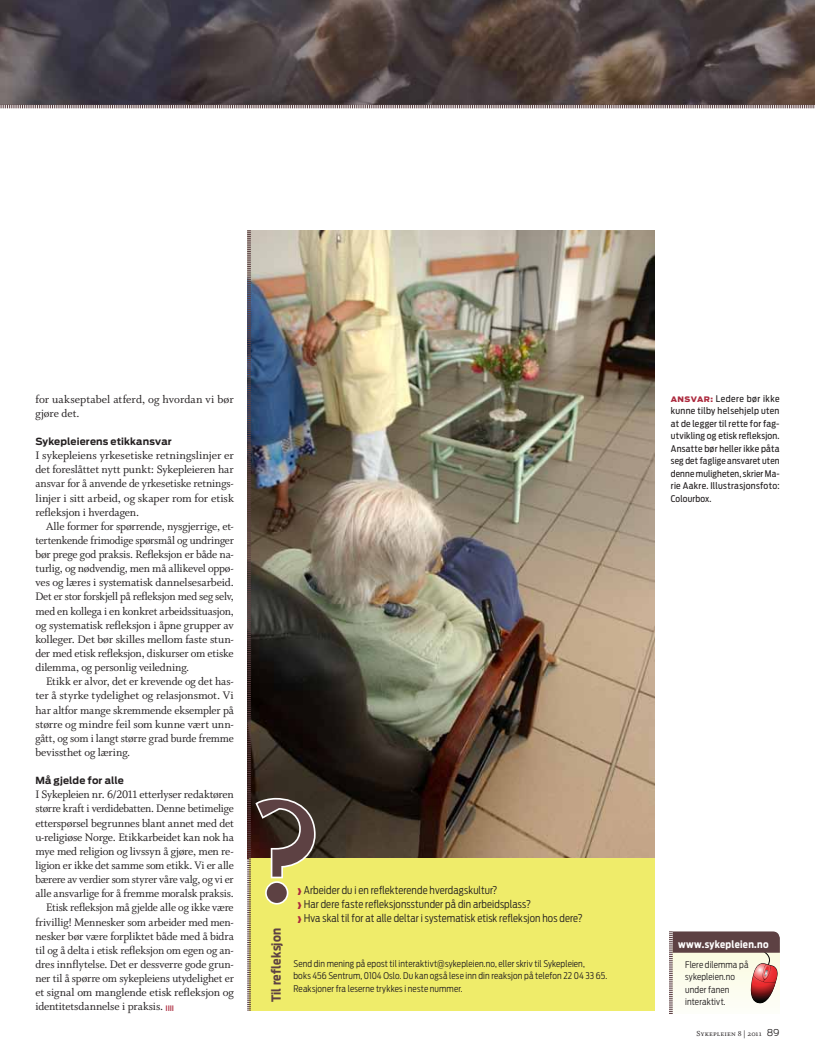
<style>
.page{position:relative;width:815px;height:1053px;background:#fff}
.page>*{position:absolute;margin:0;border:0;box-sizing:border-box;transform-origin:0 0}
.t1{font:156.25px "Whitman Bold LF";color:#5d4143}
.t2{font:700 12.5px "Antenna Cond";letter-spacing:.02em;color:#5d4143}
.t3{font:12.12px/14.1px "Whitman Roman LF";letter-spacing:-.015em;color:#231f20;text-align:justify}
.t4{font:12.12px/14.1px "Whitman Roman LF";letter-spacing:.005em;color:#231f20}
.t5{font:300 10.62px/14.2px "Antenna Cond";letter-spacing:.01em;color:#231f20}
.t6{font:700 10px "Antenna Cond";letter-spacing:.03em;color:#fff}
.t7{font:700 9.75px "Antenna";letter-spacing:.015em;color:#231f20}
.t8{font:300 9.12px/12.5px "Antenna Cond";letter-spacing:.015em;color:#231f20}
.t9{font:9.12px/12.5px "Antenna Cond";letter-spacing:.02em;color:#231f20;text-align:justify}
.t10{font:8.12px "Whitman Small Caps Os F";letter-spacing:.02em;color:#231f20}
.s1{font-family:"Antenna";font-weight:700;font-size:5.88px;color:#ac2a3e}
.s2{font-weight:900;font-size:11.88px;color:#ac2a3e}
.s3{font-family:"Antenna";font-weight:900;font-size:7.5px;color:#ac2a3e}
.s4{font-family:"Antenna";font-weight:300;font-size:9.38px}
</style>
<div class="page">
<svg style="left:669px;top:931px;width:111px;height:83px"></svg>
<img style="left:0;top:0;width:815px;height:104px">
<img style="left:317px;top:230px;width:337px;height:627px">
<div style="left:249px;top:857px;width:405px;height:153px;background:#efec6a"></div>
<img style="left:247px;top:230px;width:70px;height:780px">
<svg style="left:0;top:104px;width:815px;height:5px;background:#a19495"></svg>
<p class="t4" style="left:35px;top:392px;width:200px">for uakseptabel atferd, og hvordan vi bør gjøre det.</p>
<p class="t7" style="left:35px;top:435px;width:138px">Sykepleierens etikkansvar</p>
<p class="t3" style="left:35px;top:448px;width:200px">I sykepleiens yrkesetiske retningslinjer er det foreslåttet nytt punkt: Sykepleieren har ansvar for å anvende de yrkesetiske retnings&shy;linjer i sitt arbeid, og skaper rom for etisk refleksjon i hverdagen.</p>
<p class="t3" style="left:35px;top:519px;width:200px;text-indent:11px">Alle former for spørrende, nysgjerrige, et&shy;tertenkende frimodige spørsmål og undringer bør prege god praksis. Refleksjon er både na&shy;turlig, og nødvendig, men må allikevel oppø&shy;ves og læres i systematisk dannelsesarbeid.<br>Det er stor forskjell på refleksjon med seg selv, med en kollega i en konkret arbeidssituasjon, og systematisk refleksjon i åpne grupper av kolleger. Det bør skilles mellom faste stun&shy;der med etisk refleksjon, diskurser om etiske dilemma, og personlig veiledning.</p>
<p class="t3" style="left:35px;top:674px;width:200px;text-indent:11px">Etikk er alvor, det er krevende og det has&shy;ter å styrke tydelighet og relasjonsmot. Vi har altfor mange skremmende eksempler på større og mindre feil som kunne vært unn&shy;gått, og som i langt større grad burde fremme bevissthet og læring.</p>
<p class="t7" style="left:35px;top:774px;width:90px">Må gjelde for alle</p>
<p class="t3" style="left:35px;top:787px;width:200px">I Sykepleien nr. 6/2011 etterlyser redaktøren</p>
<p class="t3" style="left:35px;top:801px;width:200px">større kraft i verdidebatten. Denne betimelige</p>
<p class="t3" style="left:35px;top:816px;width:200px">etterspørsel begrunnes blant annet med det</p>
<p class="t3" style="left:35px;top:830px;width:200px">u-religiøse Norge. Etikkarbeidet kan nok ha</p>
<p class="t3" style="left:35px;top:844px;width:200px">mye med religion og livssyn å gjøre, men re-</p>
<p class="t3" style="left:35px;top:858px;width:200px">ligion er ikke det samme som etikk. Vi er alle</p>
<p class="t3" style="left:35px;top:872px;width:200px">bærere av verdier som styrer våre valg, og vi er</p>
<p class="t3" style="left:35px;top:886px;width:200px">alle ansvarlige for å fremme moralsk praksis.</p>
<p class="t3" style="left:46px;top:900px;width:189px">Etisk refleksjon må gjelde alle og ikke være</p>
<p class="t3" style="left:35px;top:914px;width:200px">frivillig! Mennesker som arbeider med men-</p>
<p class="t3" style="left:35px;top:929px;width:200px">nesker bør være forpliktet både med å bidra</p>
<p class="t3" style="left:35px;top:943px;width:200px">til og å delta i etisk refleksjon om egen og an-</p>
<p class="t3" style="left:35px;top:957px;width:200px">dres innflytelse. Det er dessverre gode grun-</p>
<p class="t3" style="left:35px;top:971px;width:200px">ner til å spørre om sykepleiens utydelighet er</p>
<p class="t3" style="left:35px;top:985px;width:200px">et signal om manglende etisk refleksjon og</p>
<p class="t3" style="left:35px;top:999px;width:140px">identitetsdannelse i praksis. <span class="s1">||||</span></p>
<h1 class="t1" style="left:252px;top:765px;width:69px">?</h1>
<p class="t2" style="left:269px;top:1002px;width:76px;rotate:-90deg">Til refleksjon</p>
<p class="t5" style="left:297px;top:882px;width:287px"><span class="s2">›</span> Arbeider du i en reflekterende hverdagskultur?<br><span class="s2">›</span> Har dere faste refleksjonsstunder på din arbeidsplass?<br><span class="s2">›</span> Hva skal til for at alle deltar i systematisk etisk refleksjon hos dere?</p>
<p class="t8" style="left:293px;top:956px;width:315px">Send din mening på epost til interaktivt@sykepleien.no, eller skriv til Sykepleien,<br>boks 456 Sentrum, 0104 Oslo. Du kan også lese inn din reaksjon på telefon 22 04 33 65.<br>Reaksjoner fra leserne trykkes i neste nummer.</p>
<p class="t9" style="left:671px;top:392px;width:110px"><span class="s3">ANSVAR:</span> Ledere bør ikke kunne tilby helsehjelp uten at de legger til rette for fag&shy;utvikling og etisk refleksjon.<br>Ansatte bør heller ikke påta seg det faglige ansvaret uten denne muligheten, skrier Ma&shy;rie Aakre. Illustrasjonsfoto:<br>Colourbox.</p>
<p class="t6" style="left:678px;top:938px;width:92px">www.sykepleien.no</p>
<p class="t8" style="left:685px;top:958px;width:65px">Flere dilemma på sykepleien.no under fanen interaktivt.</p>
<p class="t10" style="left:697px;top:1029px;width:84px">Sykepleien 8 | 2011 <span class="s4">89</span></p>
</div>
